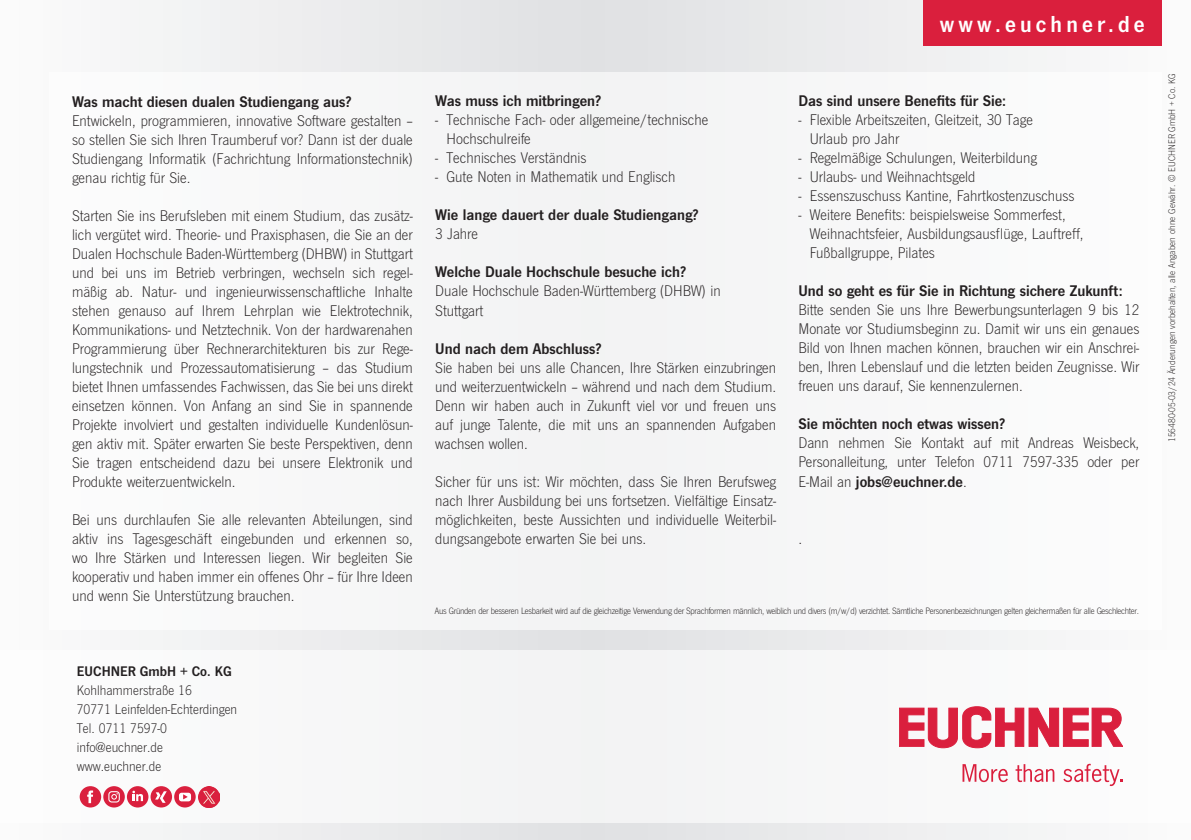
<style>
.page{position:relative;width:1191px;height:840px;background:#fff}
.page>*{position:absolute;margin:0;border:0;box-sizing:border-box;transform-origin:0 0}
.t1{font:24px "News Got Dem";letter-spacing:.18em;color:#fff}
.t2{font:300 16px/19px "News Got";color:#231f20;text-align:justify}
.t3{font:16px "News Got Dem";color:#231f20}
.t4{font:300 14.4px/19.2px "News Got";color:#231f20}
.t5{font:14.4px "News Got Dem";color:#231f20}
.t6{font:300 10px "News Got";color:#231f20}
.t7{font:300 9.6px "News Got";letter-spacing:-.03em;color:#231f20}
.s1{font-family:"News Got";font-weight:300}
</style>
<div class="page">
<div style="left:0;top:0;width:1191px;height:839px;background:linear-gradient(to right,#edeeef,#eeeeef)"></div>
<div style="left:923px;top:0;width:238px;height:45px;background:#da1f3d"></div>
<div style="left:0;top:649px;width:1191px;height:172px;background:#f7f7f8"></div>
<div style="left:50px;top:72px;width:1111px;height:557px;background:#f7f7f8"></div>
<svg style="left:899px;top:706px;width:224px;height:41px"></svg>
<svg style="left:962px;top:764px;width:46px;height:17px"></svg>
<svg style="left:1015px;top:764px;width:39px;height:17px"></svg>
<svg style="left:1063px;top:763px;width:60px;height:22px"></svg>
<div style="left:80px;top:785px;width:21px;height:22px;background:#da203e;border-radius:50%"></div>
<svg style="left:87px;top:790px;width:6px;height:12px"></svg>
<svg style="left:103px;top:785px;width:22px;height:22px"></svg>
<svg style="left:108px;top:790px;width:12px;height:12px"></svg>
<svg style="left:127px;top:785px;width:21px;height:22px"></svg>
<svg style="left:132px;top:790px;width:11px;height:10px"></svg>
<svg style="left:151px;top:785px;width:21px;height:22px"></svg>
<svg style="left:155px;top:790px;width:12px;height:12px"></svg>
<svg style="left:174px;top:785px;width:22px;height:22px"></svg>
<svg style="left:179px;top:792px;width:12px;height:9px"></svg>
<img style="left:198px;top:786px;width:21px;height:21px">
<h1 class="t1" style="left:940px;top:10px;width:206px">www.euchner.de</h1>
<p class="t3" style="left:72px;top:92px;width:281px">Was macht diesen dualen Studiengang aus?</p>
<p class="t2" style="left:72px;top:111px;width:342px">Entwickeln, programmieren, innovative Software gestalten – so stellen Sie sich Ihren Traumberuf vor? Dann ist der duale Studiengang Informatik (Fachrichtung Informationstechnik) genau richtig für Sie.</p>
<p class="t2" style="left:72px;top:206px;width:342px">Starten Sie ins Berufsleben mit einem Studium, das zusätz&shy;lich vergütet wird. Theorie- und Praxisphasen, die Sie an der Dualen Hochschule Baden-Württemberg (DHBW) in Stuttgart und bei uns im Betrieb verbringen, wechseln sich regel&shy;mäßig ab. Natur- und ingenieurwissenschaftliche Inhalte stehen genauso auf Ihrem Lehrplan wie Elektrotechnik, Kommunikations- und Netztechnik. Von der hardwarenahen Programmierung über Rechnerarchitekturen bis zur Rege&shy;lungstechnik und Prozessautomatisierung – das Studium bietet Ihnen umfassendes Fachwissen, das Sie bei uns direkt einsetzen können. Von Anfang an sind Sie in spannende Projekte involviert und gestalten individuelle Kundenlösun&shy;gen aktiv mit. Später erwarten Sie beste Perspektiven, denn Sie tragen entscheidend dazu bei unsere Elektronik und Produkte weiterzuentwickeln.</p>
<p class="t2" style="left:72px;top:510px;width:342px">Bei uns durchlaufen Sie alle relevanten Abteilungen, sind aktiv ins Tagesgeschäft eingebunden und erkennen so, wo Ihre Stärken und Interessen liegen. Wir begleiten Sie kooperativ und haben immer ein offenes Ohr – für Ihre Ideen und wenn Sie Unterstützung brauchen.</p>
<p class="t5" style="left:77px;top:662px;width:156px">EUCHNER GmbH + Co. KG</p>
<p class="t4" style="left:77px;top:680px;width:162px">Kohlhammerstraße 16<br>70771 Leinfelden-Echterdingen<br>Tel. 0711 7597-0 info@euchner.de www.euchner.de</p>
<p class="t3" style="left:435px;top:92px;width:168px">Was muss ich mitbringen?</p>
<p class="t2" style="left:446px;top:111px;width:263px;text-indent:-11px">- Technische Fach- oder allgemeine/technische<br>Hochschulreife</p>
<p class="t2" style="left:435px;top:149px;width:153px">- Technisches Verständnis</p>
<p class="t2" style="left:435px;top:168px;width:241px">- Gute Noten in Mathematik und Englisch</p>
<p class="t3" style="left:435px;top:206px;width:265px">Wie lange dauert der duale Studiengang?</p>
<p class="t2" style="left:435px;top:225px;width:44px">3 Jahre</p>
<p class="t3" style="left:435px;top:263px;width:253px">Welche Duale Hochschule besuche ich?</p>
<p class="t2" style="left:435px;top:282px;width:287px">Duale Hochschule Baden-Württemberg (DHBW) in<br>Stuttgart</p>
<p class="t3" style="left:435px;top:339px;width:168px">Und nach dem Abschluss?</p>
<p class="t2" style="left:435px;top:358px;width:342px">Sie haben bei uns alle Chancen, Ihre Stärken einzubringen und weiterzuentwickeln – während und nach dem Studium.<br>Denn wir haben auch in Zukunft viel vor und freuen uns auf junge Talente, die mit uns an spannenden Aufgaben wachsen wollen.</p>
<p class="t2" style="left:435px;top:472px;width:342px">Sicher für uns ist: Wir möchten, dass Sie Ihren Berufsweg nach Ihrer Ausbildung bei uns fortsetzen. Vielfältige Einsatz&shy;möglichkeiten, beste Aussichten und individuelle Weiterbil&shy;dungsangebote erwarten Sie bei uns.</p>
<p class="t3" style="left:798px;top:91px;width:209px">Das sind unsere Benefits für Sie:</p>
<p class="t2" style="left:810px;top:111px;width:225px;text-indent:-11px">- Flexible Arbeitszeiten, Gleitzeit, 30 Tage<br>Urlaub pro Jahr</p>
<p class="t2" style="left:798px;top:149px;width:240px">- Regelmäßige Schulungen, Weiterbildung</p>
<p class="t2" style="left:798px;top:168px;width:178px">- Urlaubs- und Weihnachtsgeld</p>
<p class="t2" style="left:798px;top:187px;width:277px">- Essenszuschuss Kantine, Fahrtkostenzuschuss</p>
<p class="t2" style="left:810px;top:205px;width:275px;text-align:left;text-indent:-11px">- Weitere Benefits: beispielsweise Sommerfest,<br>Weihnachtsfeier, Ausbildungsausflüge, Lauftreff,<br>Fußballgruppe, Pilates</p>
<p class="t3" style="left:798px;top:281px;width:326px">Und so geht es für Sie in Richtung sichere Zukunft:</p>
<p class="t2" style="left:798px;top:300px;width:342px">Bitte senden Sie uns Ihre Bewerbungsunterlagen 9 bis 12<br>Monate vor Studiumsbeginn zu. Damit wir uns ein genaues Bild von Ihnen machen können, brauchen wir ein Anschrei&shy;ben, Ihren Lebenslauf und die letzten beiden Zeugnisse. Wir freuen uns darauf, Sie kennenzulernen.</p>
<p class="t3" style="left:798px;top:414px;width:209px">Sie möchten noch etwas wissen?</p>
<p class="t2" style="left:798px;top:433px;width:342px">Dann nehmen Sie Kontakt auf mit Andreas Weisbeck,<br>Personalleitung, unter Telefon 0711 7597-335 oder per</p>
<p class="t3" style="left:798px;top:471px;width:170px"><span class="s1">E-Mail an</span> jobs@euchner.de<span class="s1">.</span></p>
<p class="t2" style="left:798px;top:528px;width:5px">.</p>
<p class="t7" style="left:435px;top:605px;width:705px">Aus Gründen der besseren Lesbarkeit wird auf die gleichzeitige Verwendung der Sprachformen männlich, weiblich und divers (m/w/d) verzichtet. Sämtliche Personenbezeichnungen gelten gleichermaßen für alle Geschlechter.</p>
<p class="t6" style="left:1166px;top:442px;width:370px;rotate:-90deg">156480-05-03/24 Änderungen vorbehalten, alle Angaben ohne Gewähr. © EUCHNER GmbH + Co. KG</p>
</div>
